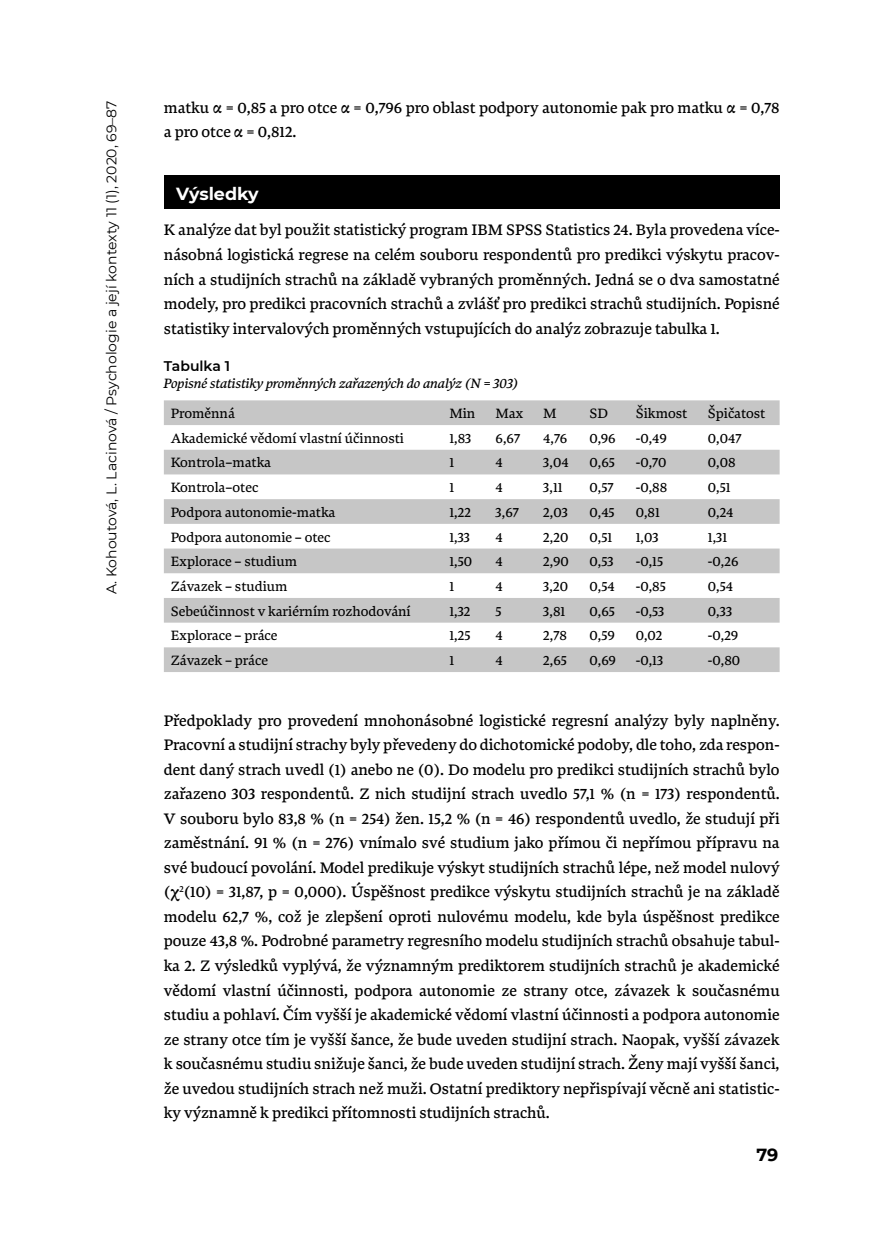
<style>
.page{position:relative;width:874px;height:1241px;background:#fff}
.page>*{position:absolute;margin:0;border:0;box-sizing:border-box;transform-origin:0 0}
.t1{font:700 17.5px "Montserrat";color:#fff}
.t2{font:700 17.5px "Montserrat";color:#000}
.t3{font:15.75px/24.5px "Bennet Text Four";color:#000;text-align:justify}
.t4{font:14px "Bennet Text Three";color:#000}
.t5{font:14px "Montserrat";color:#000}
.t6{font:italic 14px "Bennet Text Four";color:#000}
.t7{font:600 14px "Montserrat";color:#000}
.s1{font-family:"Alegreya";font-weight:500;font-size:17.5px}
</style>
<div class="page">
<div style="left:164px;top:175px;width:615px;height:34px;background:#000"></div>
<svg style="left:164px;top:400px;width:615px;height:272px;fill:#c6c6c6"></svg>
<p class="t5" style="left:102px;top:594px;width:495px;rotate:-90deg">A. Kohoutová, L. Lacinová / Psychologie a její kontexty 11 (1), 2020, 69–87</p>
<p class="t3" style="left:164px;top:95px;width:617px">matku <span class="s1">α</span> = 0,85 a pro otce <span class="s1">α</span> = 0,796 pro oblast podpory autonomie pak pro matku <span class="s1">α</span> = 0,78 a pro otce <span class="s1">α</span> = 0,812.</p>
<p class="t1" style="left:176px;top:181px;width:84px">Výsledky</p>
<p class="t3" style="left:164px;top:218px;width:617px">K analýze dat byl použit statistický program IBM SPSS Statistics 24. Byla provedena více&shy;násobná logistická regrese na celém souboru respondentů pro predikci výskytu pracov&shy;ních a studijních strachů na základě vybraných proměnných. Jedná se o dva samostatné modely, pro predikci pracovních strachů a zvlášť pro predikci strachů studijních. Popisné statistiky intervalových proměnných vstupujících do analýz zobrazuje tabulka 1.</p>
<p class="t7" style="left:164px;top:356px;width:68px">Tabulka 1</p>
<p class="t6" style="left:164px;top:375px;width:356px">Popisné statistiky proměnných zařazených do analýz (N = 303)</p>
<p class="t4" style="left:171px;top:404px;width:65px">Proměnná</p>
<p class="t4" style="left:449px;top:404px;width:27px">Min</p>
<p class="t4" style="left:495px;top:404px;width:29px">Max</p>
<p class="t4" style="left:543px;top:404px;width:15px">M</p>
<p class="t4" style="left:589px;top:404px;width:20px">SD</p>
<p class="t4" style="left:635px;top:404px;width:53px">Šikmost</p>
<p class="t4" style="left:707px;top:404px;width:59px">Špičatost</p>
<p class="t4" style="left:171px;top:429px;width:234px">Akademické vědomí vlastní účinnosti</p>
<p class="t4" style="left:449px;top:429px;width:24px">1,83</p>
<p class="t4" style="left:495px;top:429px;width:26px">6,67</p>
<p class="t4" style="left:543px;top:429px;width:25px">4,76</p>
<p class="t4" style="left:589px;top:429px;width:28px">0,96</p>
<p class="t4" style="left:635px;top:429px;width:33px">-0,49</p>
<p class="t4" style="left:707px;top:429px;width:35px">0,047</p>
<p class="t4" style="left:171px;top:453px;width:102px">Kontrola–matka</p>
<p class="t4" style="left:449px;top:453px;width:6px">1</p>
<p class="t4" style="left:495px;top:453px;width:9px">4</p>
<p class="t4" style="left:543px;top:453px;width:27px">3,04</p>
<p class="t4" style="left:589px;top:453px;width:27px">0,65</p>
<p class="t4" style="left:635px;top:453px;width:32px">-0,70</p>
<p class="t4" style="left:707px;top:453px;width:29px">0,08</p>
<p class="t4" style="left:171px;top:478px;width:89px">Kontrola–otec</p>
<p class="t4" style="left:449px;top:478px;width:6px">1</p>
<p class="t4" style="left:495px;top:478px;width:9px">4</p>
<p class="t4" style="left:543px;top:478px;width:21px">3,11</p>
<p class="t4" style="left:589px;top:478px;width:25px">0,57</p>
<p class="t4" style="left:635px;top:478px;width:33px">-0,88</p>
<p class="t4" style="left:707px;top:478px;width:24px">0,51</p>
<p class="t4" style="left:171px;top:503px;width:166px">Podpora autonomie-‑matka</p>
<p class="t4" style="left:449px;top:503px;width:23px">1,22</p>
<p class="t4" style="left:495px;top:503px;width:25px">3,67</p>
<p class="t4" style="left:543px;top:503px;width:26px">2,03</p>
<p class="t4" style="left:589px;top:503px;width:27px">0,45</p>
<p class="t4" style="left:635px;top:503px;width:26px">0,81</p>
<p class="t4" style="left:707px;top:503px;width:27px">0,24</p>
<p class="t4" style="left:171px;top:527px;width:161px">Podpora autonomie – otec</p>
<p class="t4" style="left:449px;top:527px;width:22px">1,33</p>
<p class="t4" style="left:495px;top:527px;width:9px">4</p>
<p class="t4" style="left:543px;top:527px;width:27px">2,20</p>
<p class="t4" style="left:589px;top:527px;width:24px">0,51</p>
<p class="t4" style="left:635px;top:527px;width:24px">1,03</p>
<p class="t4" style="left:707px;top:527px;width:21px">1,31</p>
<p class="t4" style="left:171px;top:552px;width:128px">Explorace – studium</p>
<p class="t4" style="left:449px;top:552px;width:24px">1,50</p>
<p class="t4" style="left:495px;top:552px;width:9px">4</p>
<p class="t4" style="left:543px;top:552px;width:27px">2,90</p>
<p class="t4" style="left:589px;top:552px;width:26px">0,53</p>
<p class="t4" style="left:635px;top:552px;width:29px">-0,15</p>
<p class="t4" style="left:707px;top:552px;width:32px">-0,26</p>
<p class="t4" style="left:171px;top:577px;width:118px">Závazek – studium</p>
<p class="t4" style="left:449px;top:577px;width:6px">1</p>
<p class="t4" style="left:495px;top:577px;width:9px">4</p>
<p class="t4" style="left:543px;top:577px;width:26px">3,20</p>
<p class="t4" style="left:589px;top:577px;width:27px">0,54</p>
<p class="t4" style="left:635px;top:577px;width:31px">-0,85</p>
<p class="t4" style="left:707px;top:577px;width:27px">0,54</p>
<p class="t4" style="left:171px;top:601px;width:241px">Sebeúčinnost v kariérním rozhodování</p>
<p class="t4" style="left:449px;top:601px;width:23px">1,32</p>
<p class="t4" style="left:495px;top:601px;width:7px">5</p>
<p class="t4" style="left:543px;top:601px;width:24px">3,81</p>
<p class="t4" style="left:589px;top:601px;width:27px">0,65</p>
<p class="t4" style="left:635px;top:601px;width:30px">-0,53</p>
<p class="t4" style="left:707px;top:601px;width:26px">0,33</p>
<p class="t4" style="left:171px;top:626px;width:108px">Explorace – práce</p>
<p class="t4" style="left:449px;top:626px;width:22px">1,25</p>
<p class="t4" style="left:495px;top:626px;width:9px">4</p>
<p class="t4" style="left:543px;top:626px;width:25px">2,78</p>
<p class="t4" style="left:589px;top:626px;width:27px">0,59</p>
<p class="t4" style="left:635px;top:626px;width:28px">0,02</p>
<p class="t4" style="left:707px;top:626px;width:32px">-0,29</p>
<p class="t4" style="left:171px;top:651px;width:99px">Závazek – práce</p>
<p class="t4" style="left:449px;top:651px;width:6px">1</p>
<p class="t4" style="left:495px;top:651px;width:9px">4</p>
<p class="t4" style="left:543px;top:651px;width:25px">2,65</p>
<p class="t4" style="left:589px;top:651px;width:28px">0,69</p>
<p class="t4" style="left:635px;top:651px;width:29px">-0,13</p>
<p class="t4" style="left:707px;top:651px;width:34px">-0,80</p>
<p class="t3" style="left:164px;top:708px;width:617px">Předpoklady pro provedení mnohonásobné logistické regresní analýzy byly naplněny.<br>Pracovní a studijní strachy byly převedeny do dichotomické podoby, dle toho, zda respon&shy;dent daný strach uvedl (1) anebo ne (0). Do modelu pro predikci studijních strachů bylo zařazeno 303 respondentů. Z nich studijní strach uvedlo 57,1 % (n = 173) respondentů.<br>V souboru bylo 83,8 % (n = 254) žen. 15,2 % (n = 46) respondentů uvedlo, že studují při zaměstnání. 91 % (n = 276) vnímalo své studium jako přímou či nepřímou přípravu na své budoucí povolání. Model predikuje výskyt studijních strachů lépe, než model nulový (<span class="s1">χ</span><sup>2</sup>(10) = 31,87, p = 0,000). Úspěšnost predikce výskytu studijních strachů je na základě modelu 62,7 %, což je zlepšení oproti nulovému modelu, kde byla úspěšnost predikce pouze 43,8 %. Podrobné parametry regresního modelu studijních strachů obsahuje tabul&shy;ka 2. Z výsledků vyplývá, že významným prediktorem studijních strachů je akademické vědomí vlastní účinnosti, podpora autonomie ze strany otce, závazek k současnému studiu a pohlaví. Čím vyšší je akademické vědomí vlastní účinnosti a podpora autonomie ze strany otce tím je vyšší šance, že bude uveden studijní strach. Naopak, vyšší závazek k současnému studiu snižuje šanci, že bude uveden studijní strach. Ženy mají vyšší šanci, že uvedou studijních strach než muži. Ostatní prediktory nepřispívají věcně ani statistic&shy;ky významně k predikci přítomnosti studijních strachů.</p>
<p class="t2" style="left:756px;top:1142px;width:23px">79</p>
</div>
